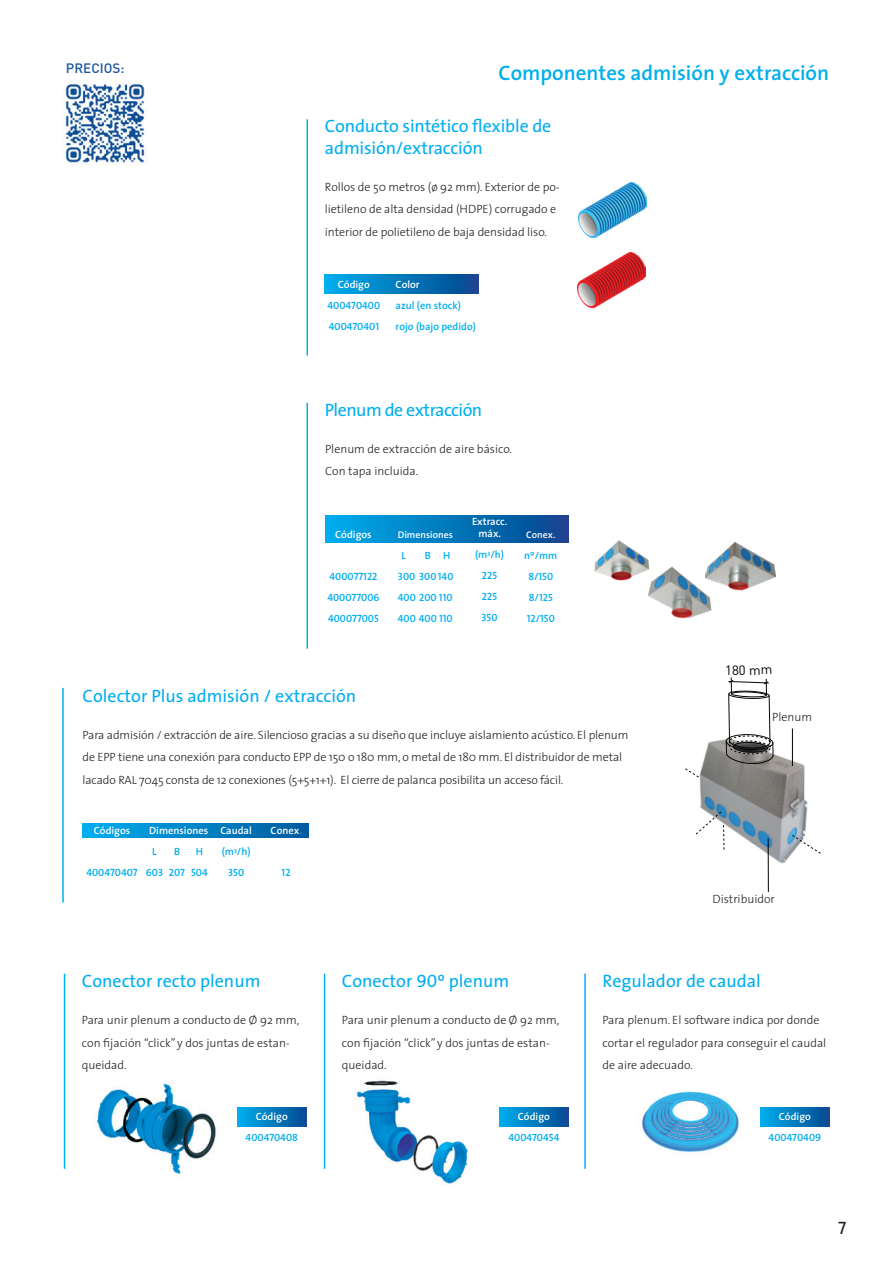
<style>
.page{position:relative;width:893px;height:1263px;background:#fff}
.page>*{position:absolute;margin:0;border:0;box-sizing:border-box;transform-origin:0 0}
.t1{font:600 21px "The Sans";color:#00aeef}
.t2{font:18px/22.5px "The Sans";color:#00aeef}
.t3{font:18px "The Sans";letter-spacing:-.03em;color:#00aeef}
.t4{font:18px "The Sans Regular Caps";color:#231f20}
.t5{font:500 13.5px "DIN Pro";color:#1c579d}
.t6{font:13.35px "DIN Pro";color:#040503}
.t7{font:300 12px/22.5px "The Sans";letter-spacing:-.005em;color:#231f20}
.t8{font:10.5px/21px "The Sans Semi Bold Caps";color:#00aeef}
.t9{font:600 10.5px/21px "The Sans";color:#fff}
.t10{font:600 10.5px/21px "The Sans";color:#00aeef}
.t11{font:600 9.75px "The Sans";color:#fff}
.s1{color:#00aeef}
.s2{font-family:"The Sans Regular Caps"}
</style>
<div class="page">
<img style="left:695px;top:729px;width:113px;height:148px">
<svg style="left:726px;top:677px;width:47px;height:87px"></svg>
<svg style="left:792px;top:835px;width:29px;height:21px"></svg>
<svg style="left:685px;top:768px;width:15px;height:10px"></svg>
<svg style="left:696px;top:811px;width:28px;height:39px"></svg>
<img style="left:578px;top:183px;width:68px;height:54px">
<img style="left:577px;top:253px;width:68px;height:54px">
<hr style="left:307px;top:119px;width:1px;height:237px;background:#00aeef">
<svg style="left:325px;top:275px;width:153px;height:19px;background:#0279bd"></svg>
<hr style="left:792px;top:728px;width:1px;height:38px;background:#000">
<hr style="left:768px;top:838px;width:1px;height:54px;background:#000">
<hr style="left:62px;top:688px;width:2px;height:214px;background:#00aeef">
<svg style="left:83px;top:823px;width:225px;height:14px;background:#0083c6"></svg>
<hr style="left:307px;top:403px;width:1px;height:246px;background:#00aeef">
<svg style="left:325px;top:516px;width:243px;height:26px;background:#0378bc"></svg>
<img style="left:654px;top:566px;width:58px;height:53px">
<img style="left:705px;top:542px;width:70px;height:48px">
<img style="left:594px;top:540px;width:64px;height:59px">
<img style="left:642px;top:1091px;width:124px;height:62px">
<img style="left:97px;top:1083px;width:119px;height:91px">
<img style="left:356px;top:1080px;width:112px;height:104px">
<div style="left:238px;top:1108px;width:69px;height:19px;background:linear-gradient(to right,#00aeed,#054991)"></div>
<div style="left:499px;top:1108px;width:69px;height:19px;background:linear-gradient(to right,#00aeed,#044a91)"></div>
<div style="left:760px;top:1108px;width:69px;height:19px;background:linear-gradient(to right,#00aeed,#054a91)"></div>
<hr style="left:64px;top:974px;width:1px;height:195px;background:#00aeef">
<hr style="left:324px;top:974px;width:1px;height:195px;background:#00aeef">
<hr style="left:584px;top:974px;width:2px;height:195px;background:#00aeef">
<img style="left:65px;top:82px;width:80px;height:81px">
<p class="t5" style="left:66px;top:58px;width:60px">PRECIOS:</p>
<h1 class="t1" style="left:499px;top:55px;width:332px">Componentes admisión y extracción</h1>
<h2 class="t2" style="left:325px;top:114px;width:228px">Conducto sintético flexible de admisión/extracción</h2>
<p class="t7" style="left:325px;top:175px;width:236px">Rollos de 50 metros (ø 92 mm). Exterior de po&shy;lietileno de alta densidad (HDPE) corrugado e interior de polietileno de baja densidad liso.</p>
<p class="t9" style="left:338px;top:273px;width:34px">Código</p>
<p class="t8" style="left:328px;top:294px;width:54px">400470400<br>400470401</p>
<p class="t9" style="left:396px;top:273px;width:26px">Color</p>
<p class="t10" style="left:396px;top:294px;width:82px">azul (en stock) rojo (bajo pedido)</p>
<h2 class="t3" style="left:325px;top:395px;width:159px">Plenum de extracción</h2>
<p class="t7" style="left:325px;top:437px;width:189px">Plenum de extracción de aire básico.<br>Con tapa incluida.</p>
<p class="t9" style="left:335px;top:523px;width:38px">Códigos</p>
<p class="t8" style="left:327px;top:565px;width:54px">400077122<br>400077006<br>400077005</p>
<p class="t11" style="left:398px;top:526px;width:56px">Dimensiones</p>
<p class="t10" style="left:402px;top:544px;width:6px">L</p>
<p class="t10" style="left:425px;top:544px;width:27px">B H</p>
<p class="t8" style="left:398px;top:565px;width:57px;text-align:justify">300 300140<br>400 200 110<br>400 400 110</p>
<p class="t9" style="left:472px;top:516px;width:37px;line-height:12px;text-align:center">Extracc. máx.</p>
<p class="t10" style="left:475px;top:544px;width:30px">(m<sup>3</sup>/h)</p>
<p class="t8" style="left:481px;top:565px;width:18px;text-align:justify">225<br>225<br>350</p>
<p class="t11" style="left:526px;top:526px;width:31px">Conex.</p>
<p class="t10" style="left:524px;top:544px;width:35px">nº/mm</p>
<p class="t8" style="left:527px;top:565px;width:30px">8/150<br>8/125<br>12/150</p>
<p class="t6" style="left:725px;top:660px;width:49px;rotate:-1deg">180 mm</p>
<h2 class="t2" style="left:83px;top:684px;width:275px">Colector Plus admisión / extracción</h2>
<p class="t7" style="left:83px;top:723px;width:547px">Para admisión / extracción de aire. Silencioso gracias a su diseño que incluye aislamiento acústico. El plenum de EPP tiene una conexión para conducto EPP de 150 o 180 mm, o metal de 180 mm. El distribuidor de metal lacado RAL 7045 consta de 12 conexiones (5+5+1+1). El cierre de palanca posibilita un acceso fácil.</p>
<p class="t9" style="left:94px;top:820px;width:38px">Códigos</p>
<p class="t8" style="left:86px;top:862px;width:53px">400470407</p>
<p class="t9" style="left:149px;top:820px;width:61px">Dimensiones</p>
<p class="t10" style="left:152px;top:841px;width:6px">L</p>
<p class="t10" style="left:174px;top:841px;width:8px">B</p>
<p class="t10" style="left:196px;top:841px;width:9px">H</p>
<p class="t8" style="left:146px;top:862px;width:64px">603 207 504</p>
<p class="t9" style="left:220px;top:820px;width:33px">Caudal <span class="s1">(m</span><sup>3</sup><span class="s1">/h)</span></p>
<p class="t8" style="left:228px;top:862px;width:18px">350</p>
<p class="t9" style="left:271px;top:820px;width:33px">Conex<span class="s1">.</span></p>
<p class="t8" style="left:282px;top:862px;width:10px">12</p>
<p class="t7" style="left:772px;top:706px;width:41px">Plenum</p>
<p class="t7" style="left:712px;top:887px;width:64px">Distribuidor</p>
<h2 class="t2" style="left:82px;top:969px;width:180px">Conector recto plenum</h2>
<h2 class="t2" style="left:342px;top:969px;width:169px">Conector <span class="s2">90</span>º plenum</h2>
<h2 class="t2" style="left:602px;top:969px;width:160px">Regulador de caudal</h2>
<p class="t7" style="left:82px;top:1008px;width:219px">Para unir plenum a conducto de Ø 92 mm, con fijación “click” y dos juntas de estan&shy;queidad.</p>
<p class="t7" style="left:342px;top:1008px;width:219px">Para unir plenum a conducto de Ø 92 mm, con fijación “click” y dos juntas de estan&shy;queidad.</p>
<p class="t7" style="left:602px;top:1008px;width:225px">Para plenum. El software indica por donde cortar el regulador para conseguir el caudal de aire adecuado.</p>
<p class="t9" style="left:256px;top:1106px;width:34px">Código</p>
<p class="t8" style="left:246px;top:1127px;width:54px">400470408</p>
<p class="t9" style="left:518px;top:1106px;width:34px">Código</p>
<p class="t8" style="left:508px;top:1127px;width:53px">400470454</p>
<p class="t9" style="left:779px;top:1106px;width:34px">Código</p>
<p class="t8" style="left:769px;top:1127px;width:54px">400470409</p>
<h2 class="t4" style="left:838px;top:1218px;width:10px">7</h2>
</div>
